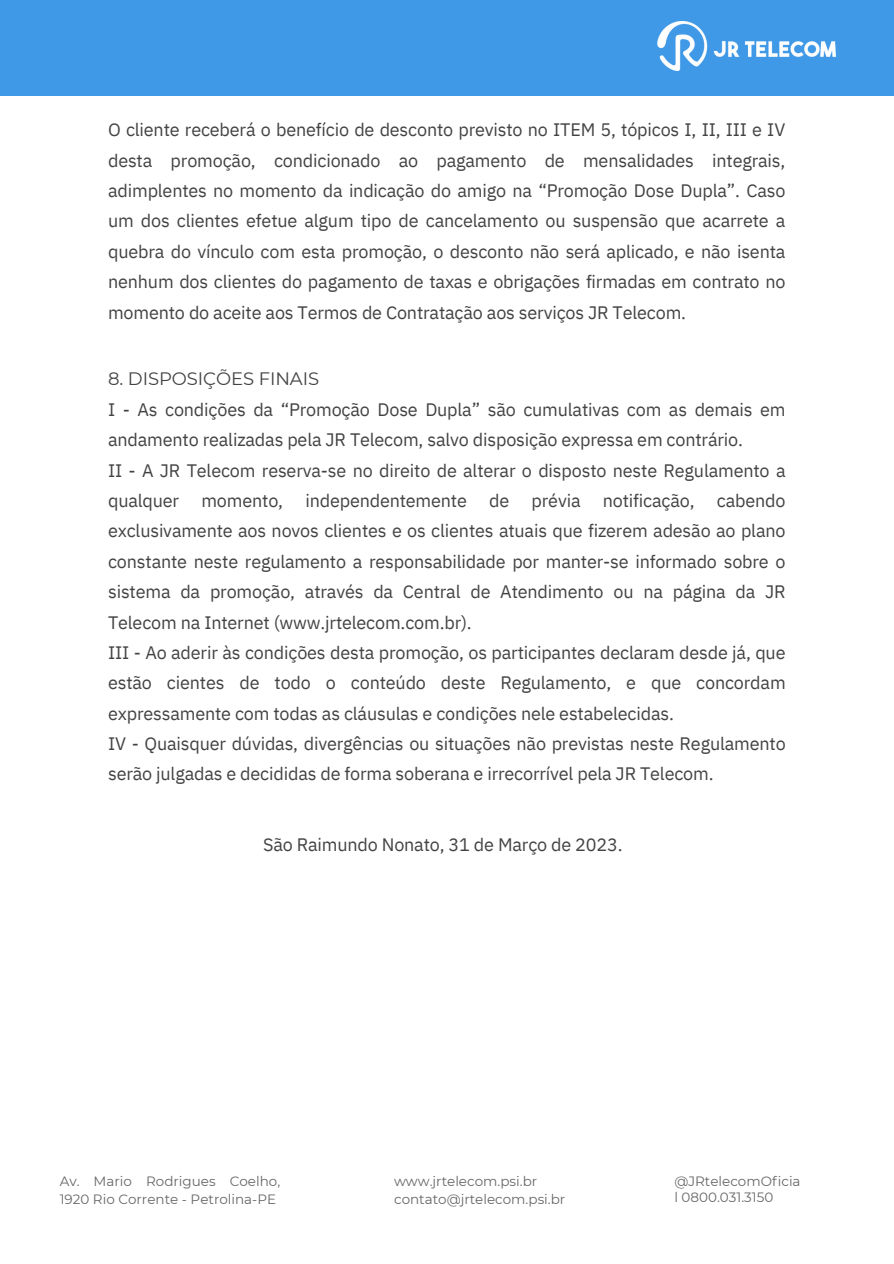
<style>
.page{position:relative;width:894px;height:1264px;background:#fff}
.page>*{position:absolute;margin:0;border:0;box-sizing:border-box;transform-origin:0 0}
.t1{font:18px/30.3px "IBM Plex Sans";letter-spacing:-.01em;color:#434343}
.t2{font:18px "Montserrat";letter-spacing:-.005em;color:#434343}
.t3{font:13.5px/18px "Montserrat";color:#666}
</style>
<div class="page">
<div style="left:0;top:0;width:893px;height:96px;background:#3f99e7"></div>
<img style="left:657px;top:21px;width:178px;height:50px">
<h2 class="t1" style="left:108px;top:114px;width:678px;text-align:justify">O cliente receberá o benefício de desconto previsto no ITEM 5, tópicos I, II, III e IV desta promoção, condicionado ao pagamento de mensalidades integrais, adimplentes no momento da indicação do amigo na “Promoção Dose Dupla”. Caso um dos clientes efetue algum tipo de cancelamento ou suspensão que acarrete a quebra do vínculo com esta promoção, o desconto não será aplicado, e não isenta nenhum dos clientes do pagamento de taxas e obrigações firmadas em contrato no momento do aceite aos Termos de Contratação aos serviços JR Telecom.</h2>
<p class="t2" style="left:108px;top:368px;width:212px">8. DISPOSIÇÕES FINAIS</p>
<h2 class="t1" style="left:108px;top:394px;width:679px">I - As condições da “Promoção Dose Dupla” são cumulativas com as demais em andamento realizadas pela JR Telecom, salvo disposição expressa em contrário.<br>II - A JR Telecom reserva-se no direito de alterar o disposto neste Regulamento a qualquer momento, independentemente de prévia notificação, cabendo exclusivamente aos novos clientes e os clientes atuais que fizerem adesão ao plano constante neste regulamento a responsabilidade por manter-se informado sobre o sistema da promoção, através da Central de Atendimento ou na página da JR Telecom na Internet (www.jrtelecom.com.br).<br>III - Ao aderir às condições desta promoção, os participantes declaram desde já, que estão cientes de todo o conteúdo deste Regulamento, e que concordam expressamente com todas as cláusulas e condições nele estabelecidas.<br>IV - Quaisquer dúvidas, divergências ou situações não previstas neste Regulamento serão julgadas e decididas de forma soberana e irrecorrível pela JR Telecom.</h2>
<p class="t1" style="left:263px;top:829px;width:361px">São Raimundo Nonato, 31 de Março de 2023.</p>
<p class="t3" style="left:60px;top:1171px;width:222px">Av. Mario Rodrigues Coelho,<br>1920 Rio Corrente - Petrolina-PE</p>
<p class="t3" style="left:394px;top:1171px;width:173px">www.jrtelecom.psi.br contato@jrtelecom.psi.br</p>
<p class="t3" style="left:674px;top:1173px;width:128px;line-height:15.8px">@JRtelecomOficia l 0800.031.3150</p>
</div>
